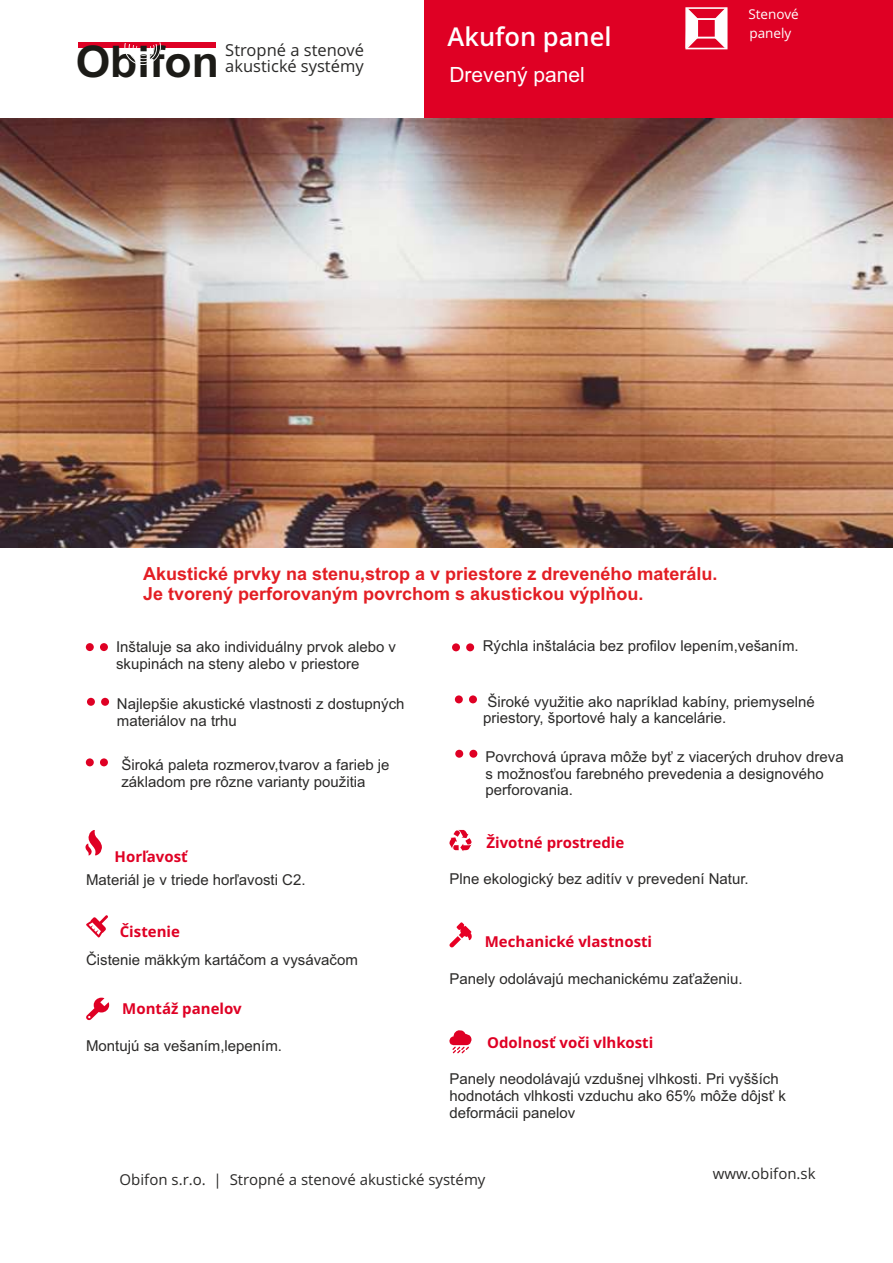
<style>
.page{position:relative;width:893px;height:1263px;background:#fff}
.page>*{position:absolute;margin:0;border:0;box-sizing:border-box;transform-origin:0 0}
.t1{font:700 43.65px "Arial";color:#1c1b17}
.t2{font:600 25.8px "Open Sans";color:#fefefe}
.t3{font:21px "Arial";color:#fefefe}
.t4{font:700 18px/20.1px "Arial";color:#e31e24}
.t5{font:16.5px/16.5px "Open Sans";color:#2b2a29}
.t6{font:15px/16.8px "Arial";color:#2b2a29}
.t7{font:700 15px "Open Sans";color:#df0024}
.t8{font:15px "Open Sans";color:#2b2a29}
.t9{font:13.5px/18.5px "Open Sans";color:#fefefe}
</style>
<div class="page">
<div style="left:425px;top:0;width:468px;height:119px;background:#df0024"></div>
<svg style="left:86px;top:643px;width:22px;height:8px"></svg>
<svg style="left:87px;top:698px;width:22px;height:8px"></svg>
<svg style="left:86px;top:758px;width:22px;height:8px"></svg>
<svg style="left:452px;top:643px;width:22px;height:8px"></svg>
<svg style="left:455px;top:695px;width:22px;height:8px"></svg>
<svg style="left:455px;top:750px;width:22px;height:8px"></svg>
<svg style="left:86px;top:998px;width:23px;height:22px"></svg>
<svg style="left:449px;top:922px;width:23px;height:26px"></svg>
<svg style="left:449px;top:829px;width:23px;height:22px"></svg>
<svg style="left:449px;top:1030px;width:22px;height:23px"></svg>
<svg style="left:86px;top:915px;width:22px;height:23px"></svg>
<svg style="left:85px;top:830px;width:17px;height:26px"></svg>
<div style="left:78px;top:42px;width:138px;height:5px;background:#de0024"></div>
<svg style="left:124px;top:42px;width:37px;height:6px"></svg>
<svg style="left:685px;top:7px;width:42px;height:42px"></svg>
<img style="left:0;top:119px;width:893px;height:428px">
<h1 class="t1" style="left:76px;top:45px;width:145px">Obifon</h1>
<p class="t5" style="left:225px;top:43px;width:140px">Stropné a stenové akustické systémy</p>
<h2 class="t2" style="left:448px;top:26px;width:165px">Akufon panel</h2>
<h3 class="t3" style="left:449px;top:66px;width:137px">Drevený panel</h3>
<p class="t9" style="left:748px;top:7px;width:52px">Stenové panely</p>
<p class="t4" style="left:143px;top:565px;width:576px">Akustické prvky na stenu,strop a v priestore z dreveného materálu.<br>Je tvorený perforovaným povrchom s akustickou výplňou.</p>
<p class="t6" style="left:116px;top:640px;width:282px">Inštaluje sa ako individuálny prvok alebo v skupinách na steny alebo v priestore</p>
<p class="t6" style="left:483px;top:639px;width:317px">Rýchla inštalácia bez profilov lepením,vešaním.</p>
<p class="t6" style="left:483px;top:694px;width:333px">Široké využitie ako napríklad kabíny, priemyselné priestory, športové haly a kancelárie.</p>
<p class="t6" style="left:117px;top:697px;width:289px">Najlepšie akustické vlastnosti z dostupných materiálov na trhu</p>
<p class="t6" style="left:121px;top:757px;width:270px">Široká paleta rozmerov,tvarov a farieb je základom pre rôzne varianty použitia</p>
<p class="t6" style="left:485px;top:750px;width:360px">Povrchová úprava môže byť z viacerých druhov dreva s možnosťou farebného prevedenia a designového perforovania.</p>
<p class="t7" style="left:115px;top:850px;width:74px">Horľavosť</p>
<p class="t6" style="left:86px;top:873px;width:221px">Materiál je v triede horľavosti C2.</p>
<p class="t7" style="left:120px;top:925px;width:62px">Čistenie</p>
<p class="t6" style="left:86px;top:952px;width:273px">Čistenie mäkkým kartáčom a vysávačom</p>
<p class="t7" style="left:122px;top:1002px;width:121px">Montáž panelov</p>
<p class="t6" style="left:86px;top:1039px;width:197px">Montujú sa vešaním,lepením.</p>
<p class="t7" style="left:486px;top:836px;width:139px">Životné prostredie</p>
<p class="t6" style="left:449px;top:872px;width:301px">Plne ekologický bez aditív v prevedení Natur.</p>
<p class="t7" style="left:485px;top:936px;width:169px">Mechanické vlastnosti</p>
<p class="t6" style="left:449px;top:972px;width:295px">Panely odolávajú mechanickému zaťaženiu.</p>
<p class="t7" style="left:487px;top:1036px;width:168px">Odolnosť voči vlhkosti</p>
<p class="t6" style="left:449px;top:1072px;width:338px">Panely neodolávajú vzdušnej vlhkosti. Pri vyšších hodnotách vlhkosti vzduchu ako 65% môže dôjsť k deformácii panelov</p>
<p class="t8" style="left:120px;top:1173px;width:367px">Obifon s.r.o. | Stropné a stenové akustické systémy</p>
<p class="t8" style="left:713px;top:1167px;width:104px">www.obifon.sk</p>
</div>
